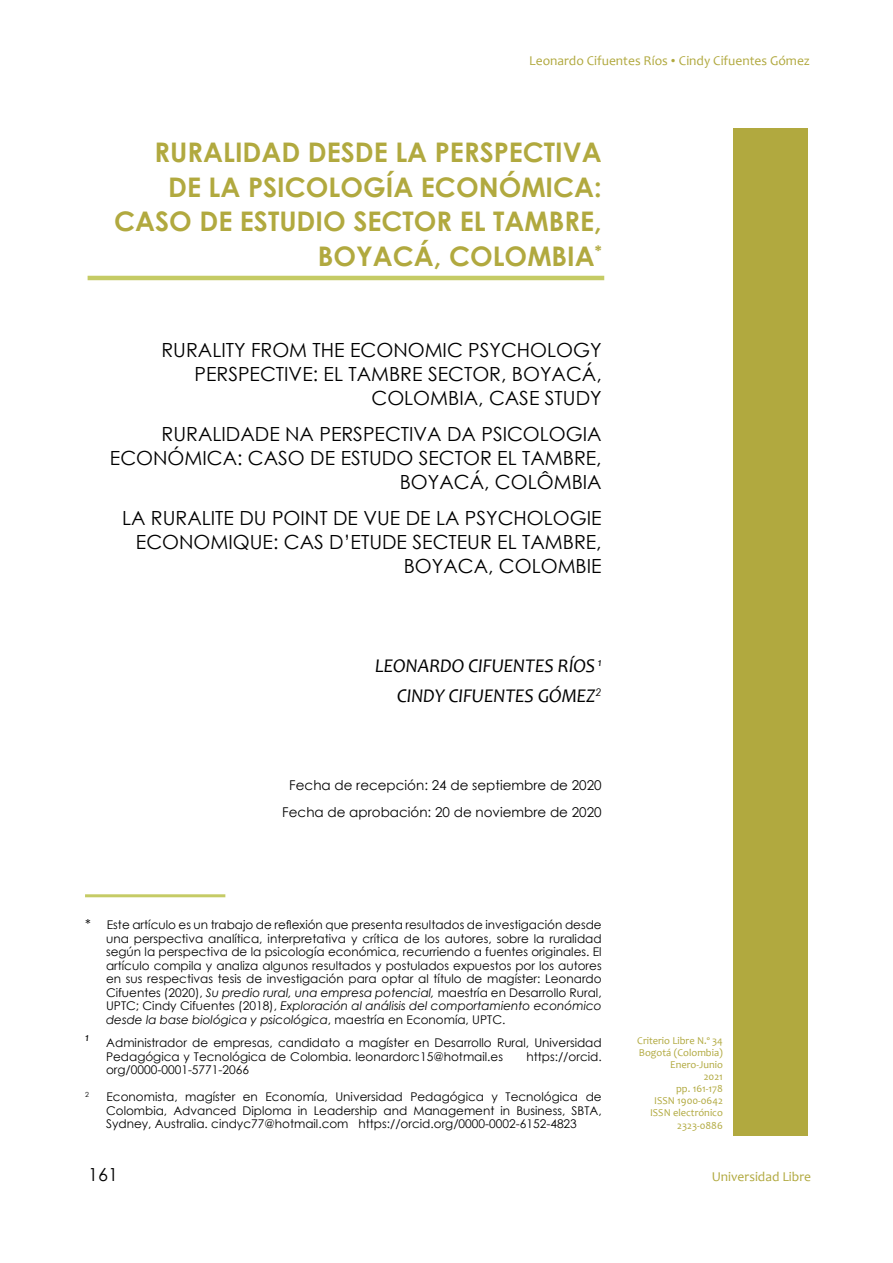
<style>
.page{position:relative;width:893px;height:1263px;background:#fff}
.page>*{position:absolute;margin:0;border:0;box-sizing:border-box;transform-origin:0 0}
.t1{font:700 27px/34.5px "Century Gothic";color:#b1a93f;text-align:right}
.t2{font:19.5px/24px "Century Gothic";color:#000;text-align:right}
.t3{font:italic 19.5px/30px "Candara";color:#000;text-align:right}
.t4{font:18px "Century Gothic";color:#000}
.t5{font:13.5px/27px "Century Gothic";color:#000;text-align:center}
.t6{font:13.5px "Candara";color:#b1a93f}
.t7{font:12px/13.5px "Century Gothic";color:#000;text-align:justify}
.t8{font:italic 11.4px "Candara";color:#000}
.t9{font:10.5px/12.1px "Candara";color:#b1a93f;text-align:right}
.t10{font:7.05px "Century Gothic";color:#000}
.s1{font-family:"Times New Roman"}
.s2{font-size:13.5px}
.s3{font-style:italic}
</style>
<div class="page">
<hr style="left:85px;top:894px;width:140px;height:3px;background:#c5cb65">
<hr style="left:88px;top:276px;width:516px;height:4px;background:#c5cb65">
<div style="left:733px;top:128px;width:75px;height:1007px;background:#b1a93f"></div>
<p class="t6" style="left:529px;top:52px;width:282px">Leonardo Cifuentes Ríos <span class="s1">•</span> Cindy Cifuentes Gómez</p>
<h1 class="t1" style="left:114px;top:134px;width:489px">RURALIDAD DESDE LA PERSPECTIVA<br>DE LA PSICOLOGÍA ECONÓMICA:<br>CASO DE ESTUDIO SECTOR EL TAMBRE,<br>BOYACÁ, COLOMBIA<sup>*</sup></h1>
<h2 class="t2" style="left:161px;top:338px;width:442px">RURALITY FROM THE ECONOMIC PSYCHOLOGY<br>PERSPECTIVE: EL TAMBRE SECTOR, BOYACÁ,<br>COLOMBIA, CASE STUDY</h2>
<h2 class="t2" style="left:110px;top:422px;width:493px">RURALIDADE NA PERSPECTIVA DA PSICOLOGIA<br>ECONÓMICA: CASO DE ESTUDO SECTOR EL TAMBRE,<br>BOYACÁ, COLÔMBIA</h2>
<h2 class="t2" style="left:122px;top:506px;width:481px">LA RURALITE DU POINT DE VUE DE LA PSYCHOLOGIE<br>ECONOMIQUE: CAS D’ETUDE SECTEUR EL TAMBRE,<br>BOYACA, COLOMBIE</h2>
<h2 class="t3" style="left:375px;top:651px;width:228px">LEONARDO CIFUENTES RÍOS <sup>1<br></sup>CINDY CIFUENTES GÓMEZ<sup>2</sup></h2>
<p class="t5" style="left:282px;top:771px;width:321px">Fecha de recepción: 24 de septiembre de 2020<br>Fecha de aprobación: 20 de noviembre de 2020</p>
<p class="t7" style="left:106px;top:918px;width:497px;text-indent:-21px"><span class="s2">*</span> Este artículo es un trabajo de reflexión que presenta resultados de investigación desde una perspectiva analítica, interpretativa y crítica de los autores, sobre la ruralidad según la perspectiva de la psicología económica, recurriendo a fuentes originales. El artículo compila y analiza algunos resultados y postulados expuestos por los autores en sus respectivas tesis de investigación para optar al título de magíster: Leonardo Cifuentes (2020), <span class="s3">Su predio rural, una empresa potencial,</span> maestría en Desarrollo Rural, UPTC; Cindy Cifuentes (2018), <span class="s3">Exploración al análisis del comportamiento económico desde la base biológica y psicológica</span>, maestría en Economía, UPTC.</p>
<p class="t8" style="left:85px;top:1030px;width:5px">1</p>
<p class="t7" style="left:106px;top:1036px;width:497px">Administrador de empresas, candidato a magíster en Desarrollo Rural, Universidad<br>Pedagógica y Tecnológica de Colombia. leonardorc15@hotmail.es</p>
<p class="t7" style="left:526px;top:1049px;width:77px">https://orcid.</p>
<p class="t7" style="left:106px;top:1063px;width:145px">org/0000-0001-5771-2066</p>
<p class="t10" style="left:85px;top:1089px;width:5px">2</p>
<p class="t7" style="left:106px;top:1090px;width:497px">Economista, magíster en Economía, Universidad Pedagógica y Tecnológica de Colombia, Advanced Diploma in Leadership and Management in Business, SBTA, Sydney, Australia. cindyc77@hotmail.com https://orcid.org/0000-0002-6152-4823</p>
<h3 class="t4" style="left:88px;top:1162px;width:31px">161</h3>
<p class="t9" style="left:637px;top:1034px;width:87px">Criterio Libre N.º 34<br>Bogotá (Colombia)<br>Enero-Junio<br>2021<br>pp. 161-178<br>ISSN 1900-0642<br>ISSN electrónico<br>2323-0886</p>
<p class="t6" style="left:712px;top:1168px;width:101px">Universidad Libre</p>
</div>
